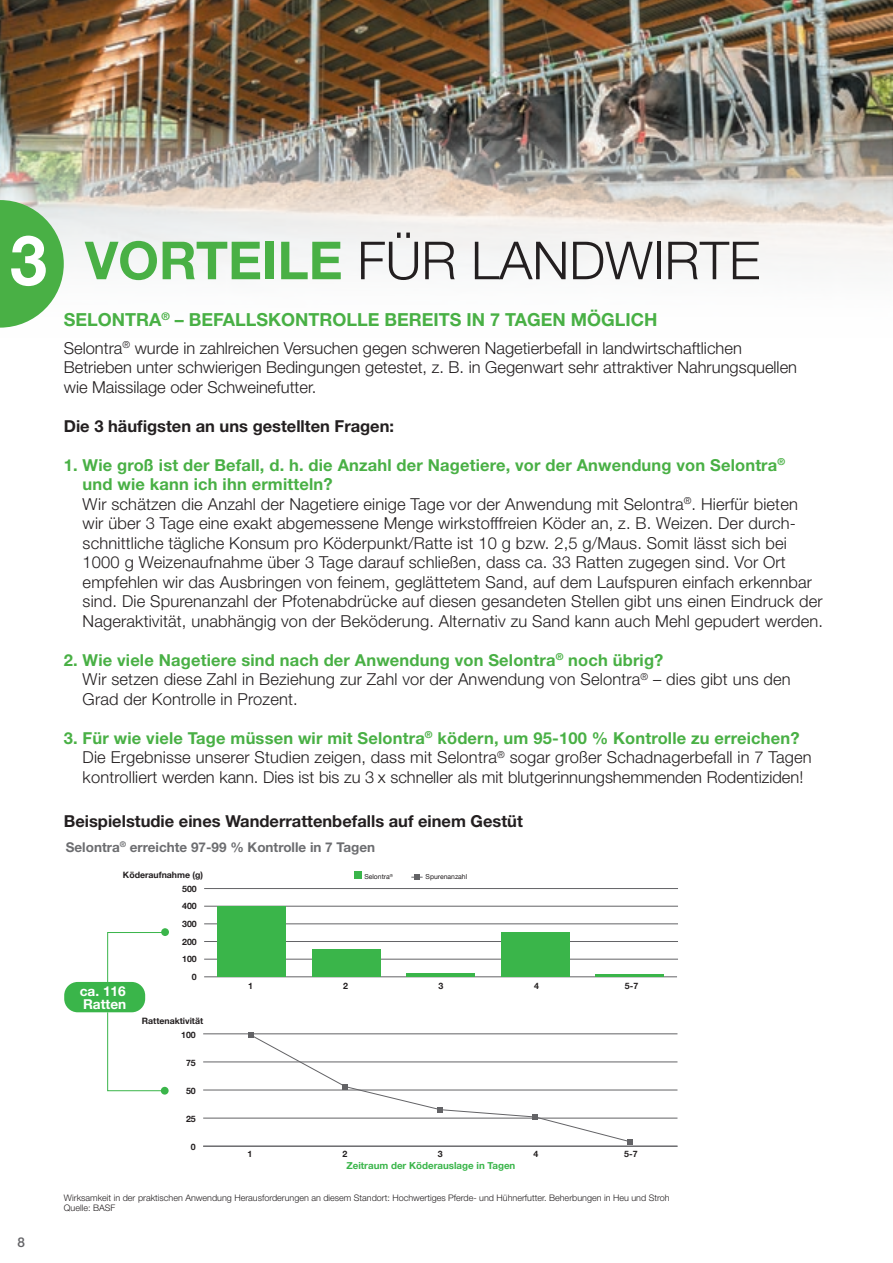
<style>
.page{position:relative;width:893px;height:1263px;background:#fff}
.page>*{position:absolute;margin:0;border:0;box-sizing:border-box;transform-origin:0 0}
.t1{font:300 52.5px "Helvetica Neue LT Std";color:#231f20}
.t2{font:700 18px "Helvetica Neue LT Std";color:#49b045}
.t3{font:300 16.5px/19.5px "Helvetica Neue LT Std";letter-spacing:.01em;color:#231f20}
.t4{font:700 16.5px "Helvetica Neue LT Std";color:#231f20}
.t5{font:700 13.65px/13.6px "Helvetica Neue";color:#fff}
.t6{font:700 13.5px "Helvetica Neue LT Std";color:#6c6d70}
.t7{font:500 13.5px "Helvetica Neue LT Std";color:#636366}
.t8{font:700 9.75px "Helvetica Neue";color:#3ab54a}
.t9{font:300 9px/10.5px "Helvetica Neue LT Std";color:#231f20}
.t10{font:700 8.85px "Helvetica Neue";color:#231f20}
.t11{font:6.9px "Helvetica Neue";color:#231f20}
.s1{font-weight:700;font-size:69.3px;color:#fff}
.s2{font-weight:700;color:#49b045}
</style>
<div class="page">
<img style="left:0;top:0;width:893px;height:269px">
<svg style="left:0;top:200px;width:64px;height:128px"></svg>
<hr style="left:203px;top:1146px;width:474px;height:1px;background:#636366">
<hr style="left:203px;top:1118px;width:474px;height:1px;background:#636366">
<hr style="left:203px;top:1090px;width:474px;height:1px;background:#636366">
<hr style="left:203px;top:1062px;width:474px;height:1px;background:#636366">
<hr style="left:203px;top:1033px;width:474px;height:1px;background:#636366">
<svg style="left:248px;top:1032px;width:385px;height:112px"></svg>
<div style="left:355px;top:871px;width:7px;height:8px;background:#3ab54a"></div>
<svg style="left:411px;top:874px;width:12px;height:6px"></svg>
<hr style="left:204px;top:976px;width:473px;height:1px;background:#636366">
<hr style="left:204px;top:959px;width:474px;height:1px;background:#636366">
<hr style="left:204px;top:941px;width:474px;height:1px;background:#636366">
<hr style="left:204px;top:923px;width:474px;height:1px;background:#636366">
<hr style="left:204px;top:906px;width:474px;height:1px;background:#636366">
<hr style="left:204px;top:888px;width:474px;height:1px;background:#636366">
<div style="left:217px;top:906px;width:68px;height:71px;background:#3ab54a"></div>
<div style="left:312px;top:949px;width:68px;height:28px;background:#3ab54a"></div>
<hr style="left:407px;top:974px;width:68px;height:3px;background:#3ab54a">
<div style="left:501px;top:933px;width:68px;height:44px;background:#3ab54a"></div>
<hr style="left:596px;top:975px;width:68px;height:2px;background:#3ab54a">
<svg style="left:107px;top:932px;width:56px;height:65px"></svg>
<svg style="left:107px;top:1011px;width:59px;height:81px"></svg>
<div style="left:161px;top:928px;width:8px;height:8px;background:#3ab54a;border-radius:50%"></div>
<div style="left:161px;top:1087px;width:8px;height:7px;background:#3ab54a;border-radius:50%"></div>
<div style="left:64px;top:982px;width:81px;height:30px;background:#3ab54a;border-radius:13px"></div>
<h1 class="t1" style="left:10px;top:228px;width:752px"><span class="s1">3</span> <span class="s2">VORTEILE</span> FÜR LANDWIRTE</h1>
<p class="t2" style="left:64px;top:308px;width:595px">SELONTRA<sup>®</sup> – BEFALLSKONTROLLE BEREITS IN 7 TAGEN MÖGLICH</p>
<p class="t3" style="left:64px;top:338px;width:735px">Selontra<sup>®</sup> wurde in zahlreichen Versuchen gegen schweren Nagetierbefall in landwirtschaftlichen<br>Betrieben unter schwierigen Bedingungen getestet, z. B. in Gegenwart sehr attraktiver Nahrungsquellen wie Maissilage oder Schweinefutter.</p>
<p class="t4" style="left:64px;top:415px;width:332px">Die 3 häufigsten an uns gestellten Fragen:</p>
<p class="t3" style="left:83px;top:455px;width:742px;text-indent:-19px"><span class="s2">1. Wie groß ist der Befall, d. h. die Anzahl der Nagetiere, vor der Anwendung von Selontra</span><sup>®<br></sup><span class="s2">und wie kann ich ihn ermitteln?<br></span>Wir schätzen die Anzahl der Nagetiere einige Tage vor der Anwendung mit Selontra<sup>®</sup>. Hierfür bieten<br>wir über 3 Tage eine exakt abgemessene Menge wirkstofffreien Köder an, z. B. Weizen. Der durch&shy;schnittliche tägliche Konsum pro Köderpunkt/Ratte ist 10 g bzw. 2,5 g/Maus. Somit lässt sich bei 1000 g Weizenaufnahme über 3 Tage darauf schließen, dass ca. 33 Ratten zugegen sind. Vor Ort empfehlen wir das Ausbringen von feinem, geglättetem Sand, auf dem Laufspuren einfach erkennbar sind. Die Spurenanzahl der Pfotenabdrücke auf diesen gesandeten Stellen gibt uns einen Eindruck der Nageraktivität, unabhängig von der Beköderung. Alternativ zu Sand kann auch Mehl gepudert werden.</p>
<p class="t3" style="left:83px;top:650px;width:710px;text-indent:-19px"><span class="s2">2. Wie viele Nagetiere sind nach der Anwendung von Selontra</span><sup>®</sup> <span class="s2">noch übrig?<br></span>Wir setzen diese Zahl in Beziehung zur Zahl vor der Anwendung von Selontra<sup>®</sup> – dies gibt uns den<br>Grad der Kontrolle in Prozent.</p>
<p class="t3" style="left:83px;top:728px;width:731px;text-indent:-19px"><span class="s2">3. Für wie viele Tage müssen wir mit Selontra</span><sup>®</sup> <span class="s2">ködern, um 95-100 % Kontrolle zu erreichen?<br></span>Die Ergebnisse unserer Studien zeigen, dass mit Selontra<sup>®</sup> sogar großer Schadnagerbefall in 7 Tagen kontrolliert werden kann. Dies ist bis zu 3 x schneller als mit blutgerinnungshemmenden Rodentiziden!</p>
<p class="t4" style="left:64px;top:810px;width:461px">Beispielstudie eines Wanderrattenbefalls auf einem Gestüt</p>
<p class="t6" style="left:66px;top:838px;width:311px">Selontra<sup>®</sup> erreichte 97-99 % Kontrolle in 7 Tagen</p>
<p class="t10" style="left:123px;top:868px;width:82px">Köderaufnahme (g)</p>
<p class="t10" style="left:182px;top:881px;width:16px">500</p>
<p class="t10" style="left:182px;top:899px;width:16px">400</p>
<p class="t10" style="left:182px;top:917px;width:16px">300</p>
<p class="t10" style="left:182px;top:934px;width:16px">200</p>
<p class="t10" style="left:182px;top:952px;width:16px">100</p>
<p class="t5" style="left:80px;top:983px;width:48px">ca. 116<br>Ratten</p>
<p class="t10" style="left:192px;top:970px;width:6px">0</p>
<p class="t10" style="left:142px;top:1013px;width:63px">Rattenaktivität</p>
<p class="t10" style="left:181px;top:1028px;width:16px">100</p>
<p class="t10" style="left:186px;top:1056px;width:11px">75</p>
<p class="t10" style="left:186px;top:1084px;width:11px">50</p>
<p class="t10" style="left:186px;top:1112px;width:11px">25</p>
<p class="t10" style="left:191px;top:1140px;width:6px">0</p>
<p class="t11" style="left:364px;top:871px;width:30px">Selontra<sup>®</sup></p>
<p class="t11" style="left:426px;top:871px;width:43px">Spurenanzahl</p>
<p class="t10" style="left:248px;top:978px;width:6px">1</p>
<p class="t10" style="left:343px;top:978px;width:6px">2</p>
<p class="t10" style="left:438px;top:978px;width:6px">3</p>
<p class="t10" style="left:534px;top:978px;width:6px">4</p>
<p class="t10" style="left:625px;top:978px;width:15px">5-7</p>
<p class="t10" style="left:248px;top:1147px;width:6px">1</p>
<p class="t10" style="left:342px;top:1147px;width:6px">2</p>
<p class="t10" style="left:438px;top:1147px;width:6px">3</p>
<p class="t10" style="left:534px;top:1147px;width:6px">4</p>
<p class="t10" style="left:624px;top:1147px;width:15px">5-7</p>
<p class="t8" style="left:346px;top:1158px;width:170px">Zeitraum der Köderauslage in Tagen</p>
<p class="t7" style="left:18px;top:1234px;width:9px">8</p>
<p class="t9" style="left:64px;top:1192px;width:607px">Wirksamkeit in der praktischen Anwendung Herausforderungen an diesem Standort: Hochwertiges Pferde- und Hühnerfutter. Beherbungen in Heu und Stroh<br>Quelle: BASF</p>
</div>
